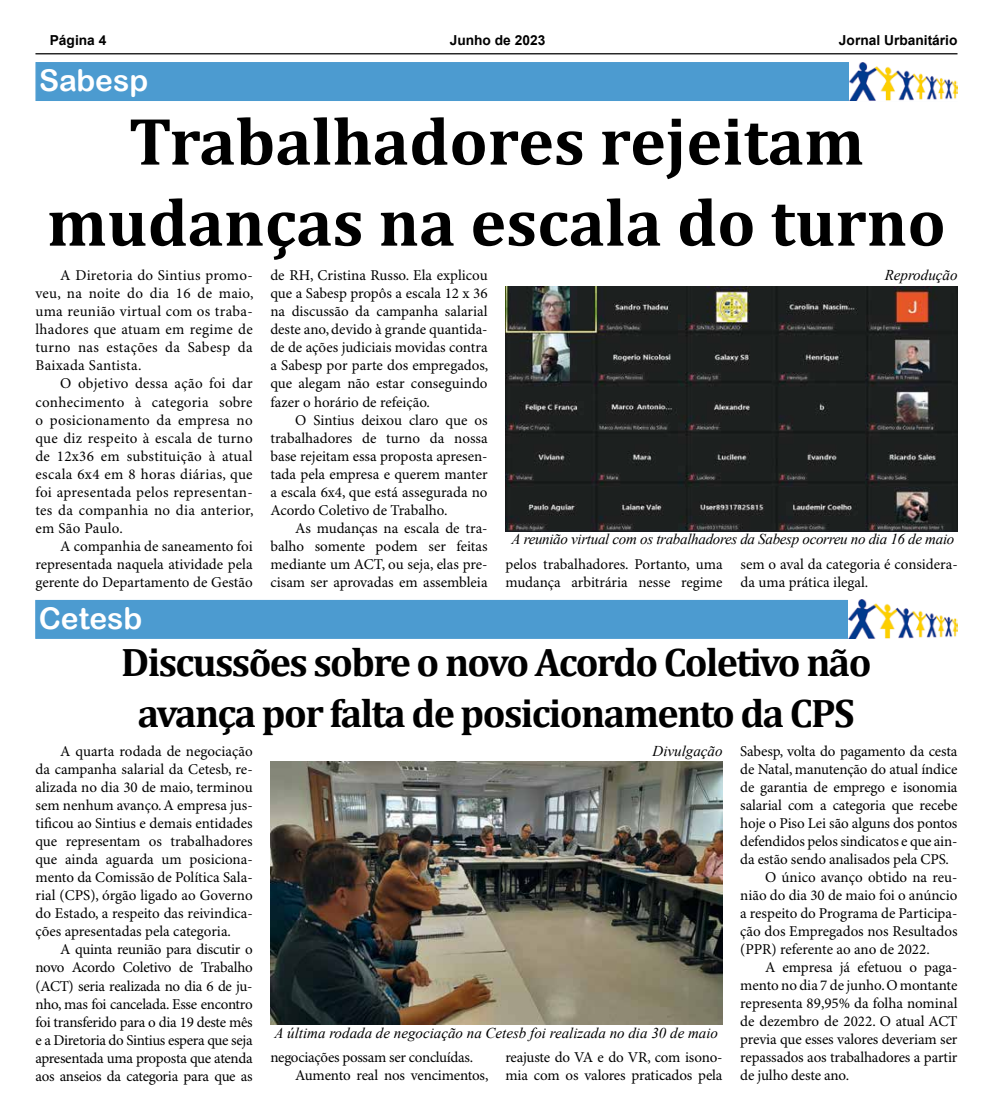
<style>
.page{position:relative;width:993px;height:1117px;background:#fff}
.page>*{position:absolute;margin:0;border:0;box-sizing:border-box;transform-origin:0 0}
.t1{font:700 67.5px/81px "Cambria";color:#000;text-align:center}
.t2{font:700 40px/51.2px "Cambria";letter-spacing:-.04em;color:#000;text-align:center}
.t3{font:30px "Arial Rounded MT Bold";color:#fff}
.t4{font:15px/18px "Minion Pro";letter-spacing:-.005em;color:#000;text-align:justify}
.t5{font:italic 15px "Times New Roman";color:#000}
.t6{font:italic 15px "Times New Roman";letter-spacing:-.02em;color:#000}
.t7{font:700 13.75px "Arial";color:#000}
</style>
<div class="page">
<hr style="left:35px;top:53px;width:922px;height:1px;background:#000">
<div style="left:35px;top:62px;width:922px;height:39px;background:#4c9bd0"></div>
<img style="left:848px;top:62px;width:109px;height:39px">
<img style="left:505px;top:286px;width:452px;height:245px">
<div style="left:35px;top:599px;width:922px;height:39px;background:#4c9bd0;border:1px solid #4c9bd0"></div>
<img style="left:848px;top:599px;width:109px;height:39px">
<img style="left:270px;top:761px;width:452px;height:262px">
<p class="t7" style="left:50px;top:31px;width:58px">Página 4</p>
<p class="t7" style="left:449px;top:31px;width:97px">Junho de 2023</p>
<p class="t7" style="left:838px;top:31px;width:120px">Jornal Urbanitário</p>
<h3 class="t3" style="left:39px;top:63px;width:111px">Sabesp</h3>
<h1 class="t1" style="left:47px;top:99px;width:900px">Trabalhadores rejeitam mudanças na escala do turno</h1>
<p class="t4" style="left:35px;top:267px;width:219px;text-indent:25px">A Diretoria do Sintius promo&shy;veu, na noite do dia 16 de maio, uma reunião virtual com os traba&shy;lhadores que atuam em regime de turno nas estações da Sabesp da Baixada Santista.</p>
<p class="t4" style="left:35px;top:375px;width:219px;text-indent:25px">O objetivo dessa ação foi dar conhecimento à categoria sobre o posicionamento da empresa no que diz respeito à escala de turno de 12x36 em substituição à atual escala 6x4 em 8 horas diárias, que foi apresentada pelos representan&shy;tes da companhia no dia anterior, em São Paulo.</p>
<p class="t4" style="left:35px;top:537px;width:219px;text-indent:25px">A companhia de saneamento foi representada naquela atividade pela gerente do Departamento de Gestão</p>
<p class="t5" style="left:884px;top:264px;width:74px">Reprodução</p>
<p class="t4" style="left:270px;top:267px;width:219px">de RH, Cristina Russo. Ela explicou que a Sabesp propôs a escala 12 x 36 na discussão da campanha salarial deste ano, devido à grande quantida&shy;de de ações judiciais movidas contra a Sabesp por parte dos empregados, que alegam não estar conseguindo fazer o horário de refeição.</p>
<p class="t4" style="left:270px;top:411px;width:219px;text-indent:25px">O Sintius deixou claro que os trabalhadores de turno da nossa base rejeitam essa proposta apresen&shy;tada pela empresa e querem manter a escala 6x4, que está assegurada no Acordo Coletivo de Trabalho.</p>
<p class="t4" style="left:270px;top:519px;width:219px;text-indent:25px">As mudanças na escala de tra&shy;balho somente podem ser feitas mediante um ACT, ou seja, elas pre&shy;cisam ser aprovadas em assembleia</p>
<p class="t6" style="left:511px;top:528px;width:444px">A reunião virtual com os trabalhadores da Sabesp ocorreu no dia 16 de maio</p>
<p class="t4" style="left:505px;top:555px;width:219px">pelos trabalhadores. Portanto, uma mudança arbitrária nesse regime</p>
<p class="t4" style="left:740px;top:555px;width:219px">sem o aval da categoria é considera&shy;da uma prática ilegal.</p>
<h3 class="t3" style="left:39px;top:600px;width:105px">Cetesb</h3>
<h2 class="t2" style="left:121px;top:635px;width:751px">Discussões sobre o novo Acordo Coletivo não avança por falta de posicionamento da CPS</h2>
<p class="t4" style="left:35px;top:743px;width:219px;text-indent:25px">A quarta rodada de negociação da campanha salarial da Cetesb, re&shy;alizada no dia 30 de maio, terminou sem nenhum avanço. A empresa jus&shy;tificou ao Sintius e demais entidades que representam os trabalhadores que ainda aguarda um posiciona&shy;mento da Comissão de Política Sala&shy;rial (CPS), órgão ligado ao Governo do Estado, a respeito das reivindica&shy;ções apresentadas pela categoria.</p>
<p class="t4" style="left:35px;top:941px;width:219px;text-indent:25px">A quinta reunião para discutir o novo Acordo Coletivo de Trabalho (ACT) seria realizada no dia 6 de ju&shy;nho, mas foi cancelada. Esse encontro foi transferido para o dia 19 deste mês e a Diretoria do Sintius espera que seja apresentada uma proposta que atenda aos anseios da categoria para que as</p>
<p class="t5" style="left:652px;top:740px;width:71px">Divulgação</p>
<p class="t5" style="left:274px;top:1021px;width:445px">A última rodada de negociação na Cetesb foi realizada no dia 30 de maio</p>
<p class="t4" style="left:295px;top:1048px;width:195px;text-indent:-25px">negociações possam ser concluídas.<br>Aumento real nos vencimentos,</p>
<p class="t4" style="left:505px;top:1048px;width:219px">reajuste do VA e do VR, com isono&shy;mia com os valores praticados pela</p>
<p class="t4" style="left:740px;top:742px;width:219px">Sabesp, volta do pagamento da cesta</p>
<p class="t4" style="left:740px;top:760px;width:219px">de Natal, manutenção do atual índice</p>
<p class="t4" style="left:740px;top:778px;width:219px">de garantia de emprego e isonomia</p>
<p class="t4" style="left:740px;top:796px;width:219px">salarial com a categoria que recebe</p>
<p class="t4" style="left:740px;top:814px;width:219px">hoje o Piso Lei são alguns dos pontos</p>
<p class="t4" style="left:740px;top:832px;width:219px">defendidos pelos sindicatos e que ain-</p>
<p class="t4" style="left:740px;top:850px;width:210px">da estão sendo analisados pela CPS.</p>
<p class="t4" style="left:764px;top:868px;width:194px">O único avanço obtido na reu-</p>
<p class="t4" style="left:740px;top:886px;width:219px">nião do dia 30 de maio foi o anúncio</p>
<p class="t4" style="left:740px;top:904px;width:219px">a respeito do Programa de Participa-</p>
<p class="t4" style="left:740px;top:922px;width:219px">ção dos Empregados nos Resultados</p>
<p class="t4" style="left:740px;top:940px;width:191px">(PPR) referente ao ano de 2022.</p>
<p class="t4" style="left:764px;top:958px;width:194px">A empresa já efetuou o paga-</p>
<p class="t4" style="left:740px;top:976px;width:219px">mento no dia 7 de junho. O montante</p>
<p class="t4" style="left:740px;top:994px;width:219px">representa 89,95% da folha nominal</p>
<p class="t4" style="left:740px;top:1012px;width:219px">de dezembro de 2022. O atual ACT</p>
<p class="t4" style="left:740px;top:1030px;width:219px">previa que esses valores deveriam ser</p>
<p class="t4" style="left:740px;top:1048px;width:219px">repassados aos trabalhadores a partir</p>
<p class="t4" style="left:740px;top:1066px;width:110px">de julho deste ano.</p>
</div>
